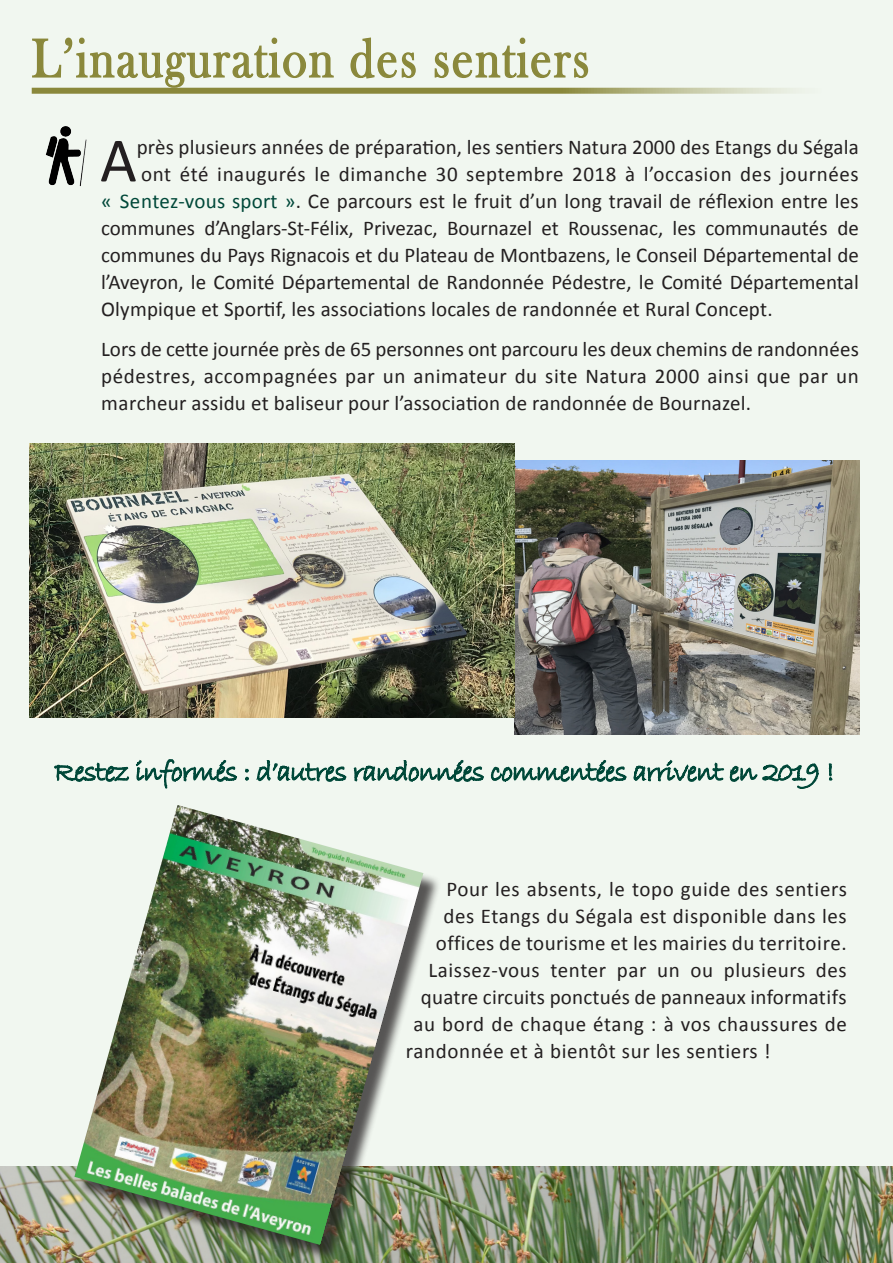
<style>
.page{position:relative;width:893px;height:1263px;background:#fff}
.page>*{position:absolute;margin:0;border:0;box-sizing:border-box;transform-origin:0 0}
.t1{font:63.6px "Calibri";color:#231f20}
.t2{font:56.25px "Bask Old Face";letter-spacing:.05em;color:#8a883b;scale:.83 1}
.t3{font:21px/27px "Calibri";letter-spacing:.01em;color:#231f20;text-align:justify}
.t4{font:21px "Calibri";letter-spacing:.03em;color:#231f20}
.s1{color:#004839}
</style>
<div class="page">
<div style="left:0;top:0;width:893px;height:1185px;background:#f1f7f0"></div>
<img style="left:0;top:1166px;width:893px;height:97px">
<svg style="left:31px;top:37px;width:303px;height:51px"></svg>
<svg style="left:350px;top:37px;width:66px;height:42px"></svg>
<svg style="left:434px;top:37px;width:155px;height:41px"></svg>
<div style="left:78px;top:808px;width:363px;height:455px;background:#231f20;opacity:.75"></div>
<img style="left:74px;top:808px;width:349px;height:437px">
<svg style="left:54px;top:759px;width:184px;height:52px"></svg>
<svg style="left:244px;top:759px;width:575px;height:57px"></svg>
<svg style="left:828px;top:763px;width:5px;height:18px"></svg>
<img style="left:514px;top:461px;width:345px;height:274px">
<img style="left:30px;top:443px;width:484px;height:275px">
<img style="left:45px;top:126px;width:42px;height:61px">
<svg style="left:32px;top:88px;width:761px;height:6px;background:#9e9d5e"></svg>
<p class="t2" style="left:32px;top:27px;width:673px">L’inauguration des sentiers</p>
<p class="t1" style="left:100px;top:120px;width:38px">A</p>
<p class="t3" style="left:137px;top:134px;width:723px">près plusieurs années de préparation, les sentiers Natura 2000 des Etangs du Ségala</p>
<p class="t3" style="left:101px;top:161px;width:759px;text-indent:40px">ont été inaugurés le dimanche 30 septembre 2018 à l’occasion des journées <span class="s1">« Sentez-vous sport »</span>. Ce parcours est le fruit d’un long travail de réflexion entre les communes d’Anglars-St-Félix, Privezac, Bournazel et Roussenac, les communautés de communes du Pays Rignacois et du Plateau de Montbazens, le Conseil Départemental de l’Aveyron, le Comité Départemental de Randonnée Pédestre, le Comité Départemental Olympique et Sportif, les associations locales de randonnée et Rural Concept.</p>
<p class="t3" style="left:101px;top:336px;width:759px">Lors de cette journée près de 65 personnes ont parcouru les deux chemins de randonnées pédestres, accompagnées par un animateur du site Natura 2000 ainsi que par un marcheur assidu et baliseur pour l’association de randonnée de Bournazel.</p>
<p class="t4" style="left:446px;top:876px;width:402px">Pour les absents, le topo guide des sentiers</p>
<p class="t4" style="left:443px;top:903px;width:405px">des Etangs du Ségala est disponible dans les</p>
<p class="t3" style="left:436px;top:930px;width:412px">offices de tourisme et les mairies du territoire.</p>
<p class="t4" style="left:428px;top:957px;width:420px">Laissez-vous tenter par un ou plusieurs des</p>
<p class="t3" style="left:421px;top:984px;width:427px">quatre circuits ponctués de panneaux informatifs</p>
<p class="t4" style="left:413px;top:1011px;width:435px">au bord de chaque étang : à vos chaussures de</p>
<p class="t4" style="left:406px;top:1038px;width:366px">randonnée et à bientôt sur les sentiers !</p>
</div>
